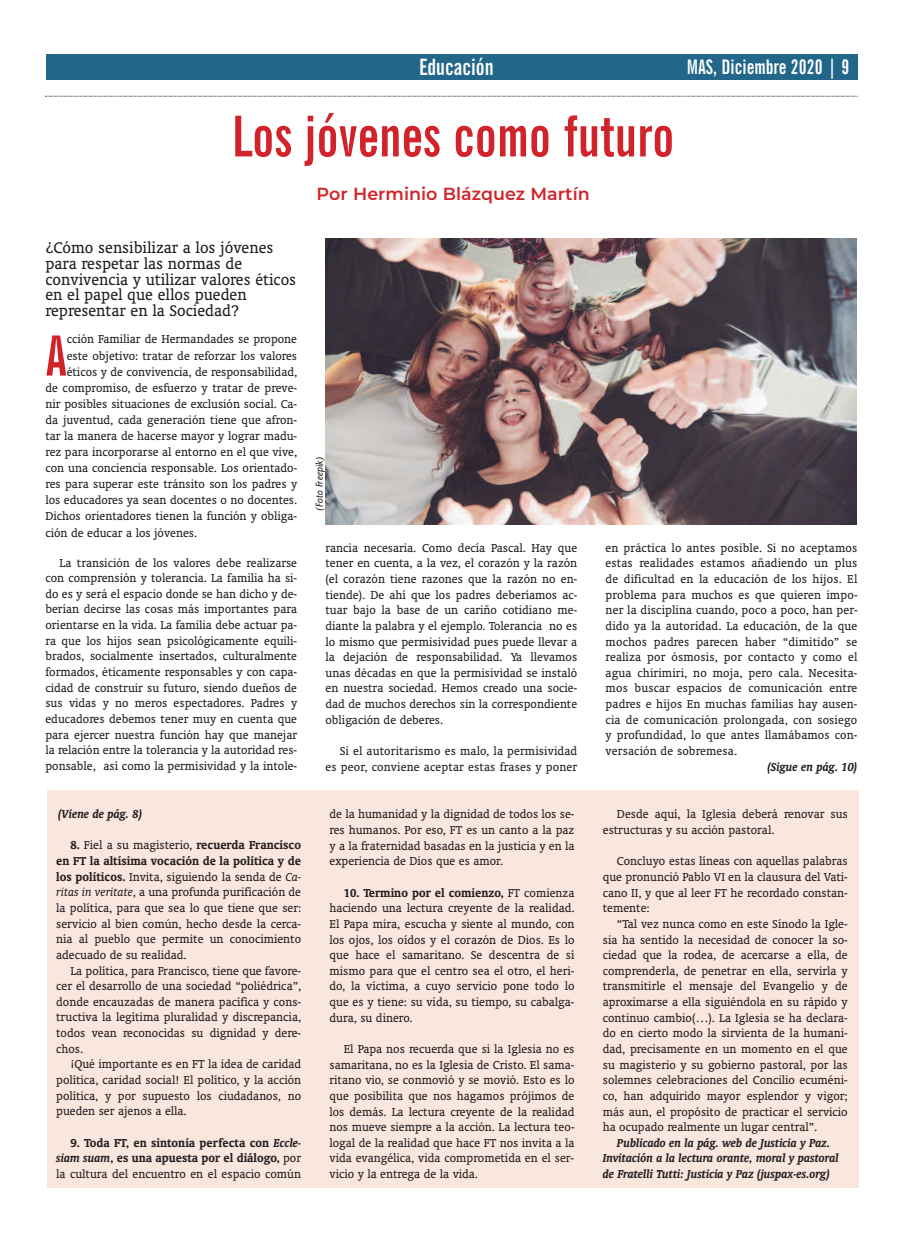
<style>
.page{position:relative;width:904px;height:1234px;background:#fff}
.page>*{position:absolute;margin:0;border:0;box-sizing:border-box;transform-origin:0 0}
.t1{font:700 extra-condensed 56.25px "News Gothic BT";color:#d1232a}
.t2{font:700 extra-condensed 55.38px "News Gothic BT";color:#d1232a}
.t3{font:700 extra-condensed 22.5px "News Gothic BT";color:#fff}
.t4{font:700 extra-condensed 20px "News Gothic BT";color:#fff}
.t5{font:17.5px/15.6px "Oranda BT";color:#231f20}
.t6{font:600 17.5px "Montserrat";color:#d1232a}
.t7{font:13.12px/15.6px "Oranda BT";color:#231f20;text-align:justify}
.t8{font:italic 700 13.12px/15.6px "Oranda BT";color:#231f20}
.t9{font:700 13.12px/15.6px "Oranda BT";color:#231f20;text-align:justify}
.t10{font:italic 500 10px "Goudy Sans IT Cby BT";color:#231f20}
.s1{font-weight:700}
.s2{font-style:italic}
.s3{font-weight:400}
</style>
<div class="page">
<div style="left:46px;top:55px;width:811px;height:25px;background:#22678a"></div>
<svg style="left:45px;top:96px;width:813px;height:1px"></svg>
<img style="left:325px;top:238px;width:531px;height:286px">
<div style="left:47px;top:790px;width:812px;height:397px;background:#f9e6dd"></div>
<h3 class="t3" style="left:419px;top:54px;width:76px">Educación</h3>
<h3 class="t4" style="left:687px;top:55px;width:164px">MAS, Diciembre 2020 | 9</h3>
<h1 class="t1" style="left:232px;top:104px;width:444px">Los jóvenes como futuro</h1>
<h3 class="t6" style="left:316px;top:181px;width:275px">Por Herminio Blázquez Martín</h3>
<h3 class="t5" style="left:45px;top:239px;width:252px">¿Cómo sensibilizar a los jóvenes para respetar las normas de convivencia y utilizar valores éticos en el papel que ellos pueden representar en la Sociedad?</h3>
<h2 class="t2" style="left:45px;top:324px;width:23px">A</h2>
<p class="t7" style="left:67px;top:331px;width:232px">cción Familiar de Hermandades se propone</p>
<p class="t7" style="left:67px;top:347px;width:232px">este objetivo: tratar de reforzar los valores</p>
<p class="t7" style="left:67px;top:363px;width:232px">éticos y de convivencia, de responsabilidad,</p>
<p class="t7" style="left:45px;top:379px;width:253px">de compromiso, de esfuerzo y tratar de preve-</p>
<p class="t7" style="left:45px;top:395px;width:253px">nir posibles situaciones de exclusión social. Ca-</p>
<p class="t7" style="left:45px;top:411px;width:253px">da juventud, cada generación tiene que afron-</p>
<p class="t7" style="left:45px;top:427px;width:253px">tar la manera de hacerse mayor y lograr madu-</p>
<p class="t7" style="left:45px;top:443px;width:253px">rez para incorporarse al entorno en el que vive,</p>
<p class="t7" style="left:45px;top:459px;width:253px">con una conciencia responsable. los orientado-</p>
<p class="t7" style="left:45px;top:476px;width:253px">res para superar este tránsito son los padres y</p>
<p class="t7" style="left:45px;top:492px;width:253px">los educadores ya sean docentes o no docentes.</p>
<p class="t7" style="left:45px;top:508px;width:253px">Dichos orientadores tienen la función y obliga-</p>
<p class="t7" style="left:45px;top:524px;width:153px">ción de educar a los jóvenes.</p>
<p class="t7" style="left:45px;top:554px;width:253px;text-indent:14px">la transición de los valores debe realizarse con comprensión y tolerancia. la familia ha si&shy;do es y será el espacio donde se han dicho y de&shy;berían decirse las cosas más importantes para orientarse en la vida. la familia debe actuar pa&shy;ra que los hijos sean psicológicamente equili&shy;brados, socialmente insertados, culturalmente formados, éticamente responsables y con capa&shy;cidad de construir su futuro, siendo dueños de sus vidas y no meros espectadores. Padres y educadores debemos tener muy en cuenta que para ejercer nuestra función hay que manejar la relación entre la tolerancia y la autoridad res&shy;ponsable, así como la permisividad y la intole-</p>
<p class="t8" style="left:58px;top:805px;width:85px">(Viene de pág. 8)</p>
<p class="t7" style="left:56px;top:836px;width:246px;text-indent:14px"><span class="s1">8.</span> Fiel a su magisterio, <span class="s1">recuerda Francisco en FT la altísima vocación de la política y de los políticos.</span> invita, siguiendo la senda de <span class="s2">Ca&shy;ritas in veritate</span>, a una profunda purificación de la política, para que sea lo que tiene que ser: servicio al bien común, hecho desde la cerca&shy;nía al pueblo que permite un conocimiento adecuado de su realidad.</p>
<p class="t7" style="left:56px;top:961px;width:246px;text-indent:14px">la política, para Francisco, tiene que favore&shy;cer el desarrollo de una sociedad “poliédrica”, donde encauzadas de manera pacífica y cons&shy;tructiva la legítima pluralidad y discrepancia, todos vean reconocidas su dignidad y dere&shy;chos.</p>
<p class="t7" style="left:56px;top:1055px;width:246px;text-indent:14px">¡Qué importante es en FT la idea de caridad política, caridad social! El político, y la acción política, y por supuesto los ciudadanos, no pueden ser ajenos a ella.</p>
<p class="t9" style="left:56px;top:1133px;width:246px;text-indent:14px">9. Toda FT, en sintonía perfecta con <span class="s2">Eccle&shy;siam suam</span>, es una apuesta por el diálogo, <span class="s3">por la cultura del encuentro en el espacio común</span></p>
<p class="t10" style="left:313px;top:510px;width:56px;rotate:-90deg">(Foto Freepik)</p>
<p class="t7" style="left:325px;top:539px;width:253px">rancia necesaria. Como decía Pascal. Hay que tener en cuenta, a la vez, el corazón y la razón (el corazón tiene razones que la razón no en&shy;tiende). De ahí que los padres deberíamos ac&shy;tuar bajo la base de un cariño cotidiano me&shy;diante la palabra y el ejemplo. Tolerancia no es lo mismo que permisividad pues puede llevar a la dejación de responsabilidad. Ya llevamos unas décadas en que la permisividad se instaló en nuestra sociedad. Hemos creado una socie&shy;dad de muchos derechos sin la correspondiente obligación de deberes.</p>
<p class="t7" style="left:325px;top:742px;width:253px;text-align:right">Si el autoritarismo es malo, la permisividad es peor, conviene aceptar estas frases y poner</p>
<p class="t7" style="left:329px;top:805px;width:246px">de la humanidad y la dignidad de todos los se&shy;res humanos. Por eso, FT es un canto a la paz y a la fraternidad basadas en la justicia y en la experiencia de Dios que es amor.</p>
<p class="t7" style="left:329px;top:884px;width:246px;text-indent:14px"><span class="s1">10. Termino por el comienzo,</span> FT comienza haciendo una lectura creyente de la realidad.<br>El Papa mira, escucha y siente al mundo, con los ojos, los oídos y el corazón de Dios. Es lo que hace el samaritano. Se descentra de sí mismo para que el centro sea el otro, el heri&shy;do, la víctima, a cuyo servicio pone todo lo que es y tiene: su vida, su tiempo, su cabalga&shy;dura, su dinero.</p>
<p class="t7" style="left:329px;top:1040px;width:247px;text-indent:14px">El Papa nos recuerda que si la iglesia no es samaritana, no es la iglesia de Cristo. El sama&shy;ritano vio, se conmovió y se movió. Esto es lo que posibilita que nos hagamos prójimos de los demás. la lectura creyente de la realidad nos mueve siempre a la acción. la lectura teo&shy;logal de la realidad que hace FT nos invita a la vida evangélica, vida comprometida en el ser&shy;vicio y la entrega de la vida.</p>
<p class="t7" style="left:605px;top:539px;width:253px">en práctica lo antes posible. Si no aceptamos estas realidades estamos añadiendo un plus de dificultad en la educación de los hijos. El problema para muchos es que quieren impo&shy;ner la disciplina cuando, poco a poco, han per&shy;dido ya la autoridad. la educación, de la que mochos padres parecen haber “dimitido” se realiza por ósmosis, por contacto y como el agua chirimiri, no moja, pero cala. Necesita&shy;mos buscar espacios de comunicación entre padres e hijos En muchas familias hay ausen&shy;cia de comunicación prolongada, con sosiego y profundidad, lo que antes llamábamos con&shy;versación de sobremesa.</p>
<p class="t8" style="left:767px;top:758px;width:91px">(Sigue en pág. 10)</p>
<p class="t7" style="left:603px;top:805px;width:246px;text-indent:14px">Desde aquí, la iglesia deberá renovar sus estructuras y su acción pastoral.</p>
<p class="t7" style="left:603px;top:852px;width:246px;text-indent:14px">Concluyo estas líneas con aquellas palabras que pronunció Pablo Vi en la clausura del Vati&shy;cano ii, y que al leer FT he recordado constan&shy;temente:</p>
<p class="t7" style="left:603px;top:915px;width:246px;text-indent:14px">“Tal vez nunca como en este Sínodo la igle&shy;sia ha sentido la necesidad de conocer la so&shy;ciedad que la rodea, de acercarse a ella, de comprenderla, de penetrar en ella, servirla y transmitirle el mensaje del Evangelio y de aproximarse a ella siguiéndola en su rápido y continuo cambio(…). la iglesia se ha declara&shy;do en cierto modo la sirvienta de la humani&shy;dad, precisamente en un momento en el que su magisterio y su gobierno pastoral, por las solemnes celebraciones del Concilio ecuméni&shy;co, han adquirido mayor esplendor y vigor; más aun, el propósito de practicar el servicio ha ocupado realmente un lugar central”.</p>
<p class="t8" style="left:603px;top:1134px;width:237px;text-indent:14px">Publicado en la pág. web de Justicia y Paz.<br>Invitación a la lectura orante, moral y pastoral de Fratelli Tutti: Justicia y Paz (juspax-es.org)</p>
</div>
